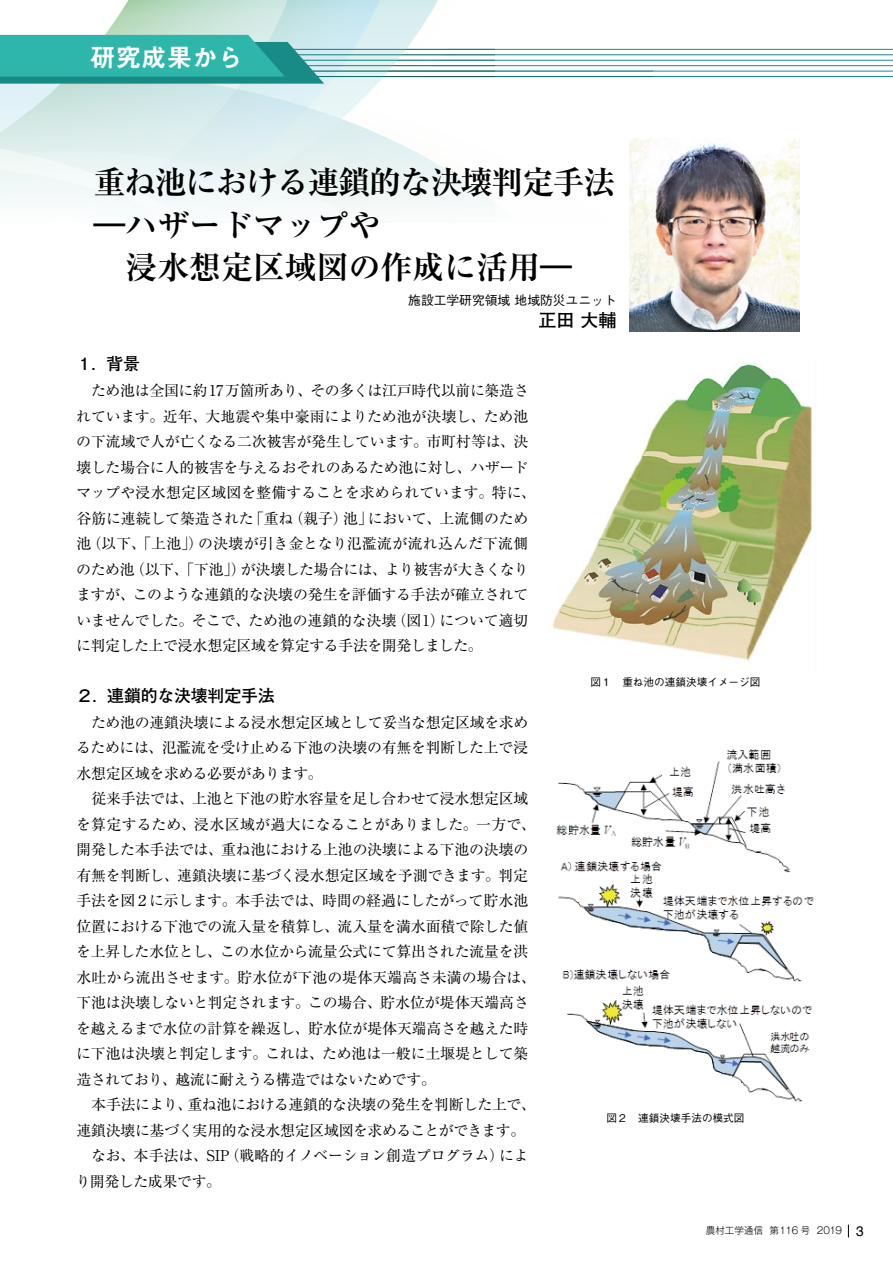
<style>
.page{position:relative;width:893px;height:1263px;background:#fff}
.page>*{position:absolute;margin:0;border:0;box-sizing:border-box;transform-origin:0 0}
.t1{font:700 31.95px/42.5px "Ryumin Pro";color:#000}
.t2{font:25.5px "Midashi Go Pro MB31";color:#fff}
.t3{font:700 18px "Futo Go B101 Pro";color:#000}
.t4{font:700 16.95px "Futo Go B101 Pro";letter-spacing:-.015em;color:#000}
.t5{font:14.85px/25.5px "Ryumin Pro";letter-spacing:-.015em;color:#000}
.t6{font:500 12.75px "Gothic BBB Pro";color:#000}
.t7{font:500 10.65px "Gothic BBB Pro";color:#000}
.t8{font:300 9.6px "Gothic MB101 Pro";color:#000}
.s1{font-family:"Helvetica";font-weight:400;font-size:13.8px}
</style>
<div class="page">
<hr style="left:77px;top:76px;width:816px;height:1px;background:#198b86">
<hr style="left:77px;top:71px;width:816px;height:1px;background:#198b86">
<hr style="left:77px;top:65px;width:816px;height:1px;background:#198b86">
<hr style="left:77px;top:60px;width:816px;height:1px;background:#198b86">
<hr style="left:77px;top:54px;width:816px;height:1px;background:#198b86">
<hr style="left:77px;top:49px;width:816px;height:1px;background:#198b86">
<svg style="left:495px;top:70px;width:158px;height:153px"></svg>
<svg style="left:447px;top:48px;width:48px;height:156px"></svg>
<svg style="left:415px;top:0;width:32px;height:205px"></svg>
<svg style="left:375px;top:0;width:40px;height:207px"></svg>
<svg style="left:0;top:0;width:375px;height:208px"></svg>
<img style="left:630px;top:139px;width:169px;height:193px">
<img style="left:552px;top:364px;width:261px;height:299px">
<img style="left:556px;top:749px;width:258px;height:352px">
<svg style="left:848px;top:1224px;width:1px;height:13px"></svg>
<svg style="left:0;top:0;width:324px;height:132px;background:#9ad5cf"></svg>
<h2 class="t2" style="left:90px;top:37px;width:155px">研究成果から</h2>
<h1 class="t1" style="left:94px;top:159px;width:523px">重ね池における連鎖的な決壊判定手法―ハザードマップや<br>　浸水想定区域図の作成に活用―</h1>
<p class="t6" style="left:408px;top:289px;width:210px">施設工学研究領域 地域防災ユニット</p>
<p class="t3" style="left:538px;top:306px;width:80px">正田 大輔</p>
<p class="t4" style="left:76px;top:350px;width:66px">１．背景</p>
<p class="t5" style="left:76px;top:377px;width:461px">　ため池は全国に約17万箇所あり、その多くは江戸時代以前に築造されています。近年、大地震や集中豪雨によりため池が決壊し、ため池の下流域で人が亡くなる二次被害が発生しています。市町村等は、決壊した場合に人的被害を与えるおそれのあるため池に対し、ハザードマップや浸水想定区域図を整備することを求められています。特に、谷筋に連続して築造された「重ね（親子）池」において、上流側のため池（以下、「上池」）の決壊が引き金となり氾濫流が流れ込んだ下流側のため池（以下、「下池」）が決壊した場合には、より被害が大きくなりますが、このような連鎖的な決壊の発生を評価する手法が確立されていませんでした。そこで、ため池の連鎖的な決壊（図1）について適切に判定した上で浸水想定区域を算定する手法を開発しました。</p>
<p class="t4" style="left:76px;top:682px;width:200px">２．連鎖的な決壊判定手法</p>
<p class="t5" style="left:76px;top:708px;width:462px">　ため池の連鎖決壊による浸水想定区域として妥当な想定区域を求めるためには、氾濫流を受け止める下池の決壊の有無を判断した上で浸水想定区域を求める必要があります。<br>　従来手法では、上池と下池の貯水容量を足し合わせて浸水想定区域を算定するため、浸水区域が過大になることがありました。一方で、開発した本手法では、重ね池における上池の決壊による下池の決壊の有無を判断し、連鎖決壊に基づく浸水想定区域を予測できます。判定手法を図２に示します。本手法では、時間の経過にしたがって貯水池位置における下池での流入量を積算し、流入量を満水面積で除した値を上昇した水位とし、この水位から流量公式にて算出された流量を洪水吐から流出させます。貯水位が下池の堤体天端高さ未満の場合は、下池は決壊しないと判定されます。この場合、貯水位が堤体天端高さを越えるまで水位の計算を繰返し、貯水位が堤体天端高さを越えた時に下池は決壊と判定します。これは、ため池は一般に土堰堤として築造されており、越流に耐えうる構造ではないためです。<br>　本手法により、重ね池における連鎖的な決壊の発生を判断した上で、連鎖決壊に基づく実用的な浸水想定区域図を求めることができます。　なお、本手法は、SIP（戦略的イノベーション創造プログラム）により開発した成果です。</p>
<p class="t7" style="left:590px;top:674px;width:172px">図１　重ね池の連鎖決壊イメージ図</p>
<p class="t7" style="left:606px;top:1109px;width:140px">図２　連鎖決壊手法の模式図</p>
<p class="t8" style="left:706px;top:1223px;width:160px">農村工学通信 第116 号 2019 <span class="s1">3</span></p>
</div>
